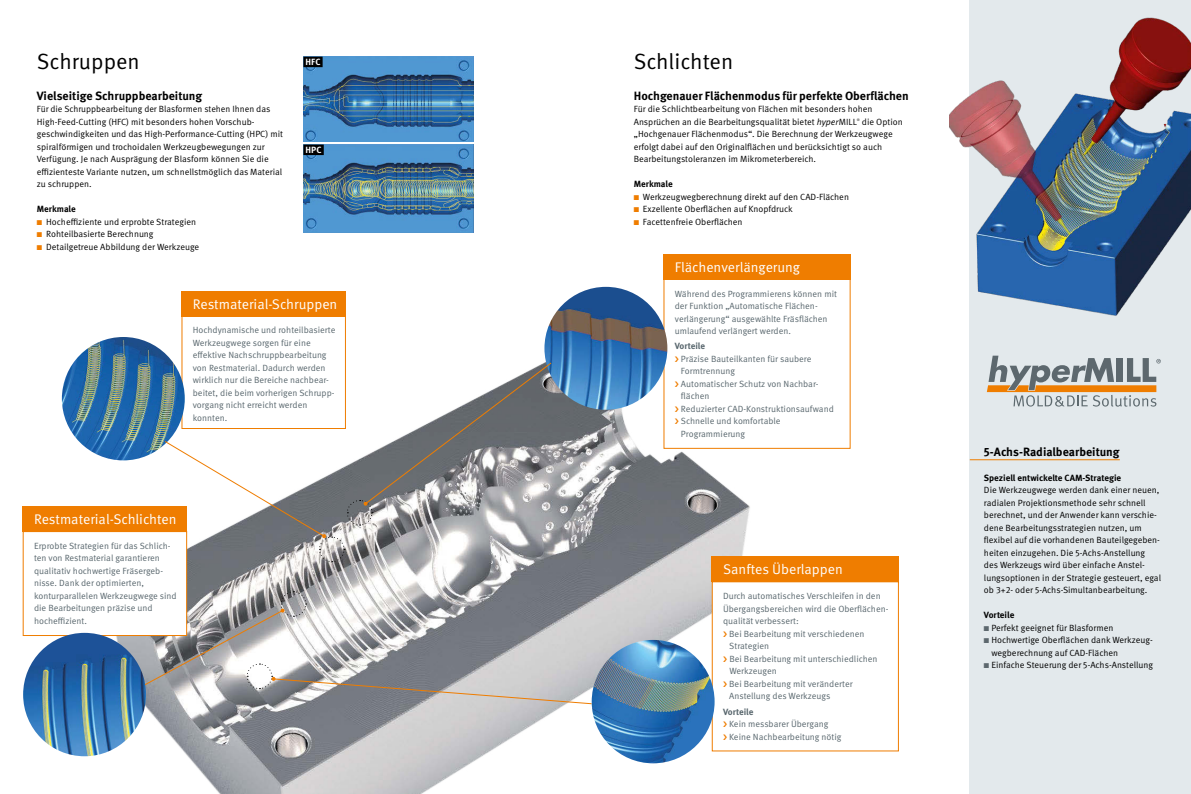
<style>
.page{position:relative;width:1191px;height:794px;background:#fff}
.page>*{position:absolute;margin:0;border:0;box-sizing:border-box;transform-origin:0 0}
.t1{font:22px "Meta Pro";color:#000}
.t2{font:14px "Meta Pro";color:#fff}
.t3{font:700 12px "Meta Pro";color:#000}
.t4{font:9px/12.5px "Meta Pro";color:#000}
.t5{font:9px/12.5px "Meta Pro";color:#58666d}
.t6{font:700 9px "Meta Pro";color:#000}
.t7{font:700 9px "Meta Pro";letter-spacing:-.005em;color:#58666d}
.t8{font:700 9px "Meta Pro";letter-spacing:.01em;color:#fff}
.t9{font:3.5px "Meta Pro";color:#000}
.s1{color:#ef7d00}
.s2{font-style:italic}
.s3{color:#5d686e}
</style>
<div class="page">
<img style="left:22px;top:337px;width:749px;height:457px">
<div style="left:969px;top:0;width:222px;height:794px;background:#e3e9ec"></div>
<img style="left:950px;top:17px;width:241px;height:299px">
<div style="left:23px;top:531px;width:164px;height:105px;background:#fff;border:1px solid #ef7d00"></div>
<div style="left:23px;top:506px;width:164px;height:26px;background:#ef7d00"></div>
<div style="left:663px;top:279px;width:187px;height:170px;background:#fff;border:1px solid #ef7d00"></div>
<div style="left:663px;top:254px;width:187px;height:25px;background:#ef7d00"></div>
<div style="left:181px;top:315px;width:165px;height:114px;background:#fff;border:1px solid #ef7d00"></div>
<div style="left:181px;top:291px;width:165px;height:25px;background:#ef7d00"></div>
<img style="left:62px;top:337px;width:123px;height:123px;border-radius:62px">
<img style="left:23px;top:633px;width:123px;height:123px;border-radius:62px">
<img style="left:303px;top:57px;width:170px;height:85px">
<img style="left:303px;top:145px;width:170px;height:87px">
<div style="left:303px;top:57px;width:19px;height:10px;background:#000"></div>
<div style="left:303px;top:145px;width:21px;height:10px;background:#000"></div>
<svg style="left:986px;top:356px;width:174px;height:51px"></svg>
<svg style="left:144px;top:591px;width:448px;height:114px"></svg>
<img style="left:544px;top:287px;width:123px;height:123px;border-radius:61px">
<svg style="left:164px;top:361px;width:388px;height:201px"></svg>
<div style="left:711px;top:581px;width:188px;height:170px;background:#fff;border:1px solid #ef7d00"></div>
<div style="left:711px;top:556px;width:188px;height:26px;background:#ef7d00"></div>
<img style="left:591px;top:640px;width:123px;height:123px;border-radius:62px">
<hr style="left:969px;top:459px;width:150px;height:1px;background:#ef7d00">
<h1 class="t1" style="left:37px;top:48px;width:104px">Schruppen</h1>
<h1 class="t1" style="left:634px;top:48px;width:101px">Schlichten</h1>
<p class="t8" style="left:305px;top:56px;width:17px">HFC</p>
<h3 class="t3" style="left:37px;top:88px;width:167px">Vielseitige Schruppbearbeitung</h3>
<p class="t4" style="left:37px;top:103px;width:248px">Für die Schruppbearbeitung der Blasformen stehen Ihnen das High-Feed-Cutting (HFC) mit besonders hohen Vorschub&shy;geschwindigkeiten und das High-Performance-Cutting (HPC) mit spiralförmigen und trochoidalen Werkzeugbewegungen zur Verfügung. Je nach Ausprägung der Blasform können Sie die effizienteste Variante nutzen, um schnellstmöglich das Material zu schruppen.</p>
<p class="t6" style="left:37px;top:203px;width:40px">Merkmale</p>
<p class="t4" style="left:37px;top:216px;width:161px"><span class="s1">■</span> Hocheffiziente und erprobte Strategien</p>
<p class="t4" style="left:37px;top:228px;width:118px"><span class="s1">■</span> Rohteilbasierte Berechnung</p>
<p class="t4" style="left:37px;top:241px;width:164px"><span class="s1">■</span> Detailgetreue Abbildung der Werkzeuge</p>
<p class="t8" style="left:305px;top:144px;width:18px">HPC</p>
<h2 class="t2" style="left:193px;top:295px;width:146px">Restmaterial-Schruppen</h2>
<p class="t5" style="left:193px;top:324px;width:144px">Hochdynamische und rohteilbasierte<br>Werkzeugwege sorgen für eine effektive Nachschruppbearbeitung von Restmaterial. Dadurch werden wirklich nur die Bereiche nachbear&shy;beitet, die beim vorherigen Schrupp&shy;vorgang nicht erreicht werden konnten.</p>
<h2 class="t2" style="left:34px;top:511px;width:144px">Restmaterial-Schlichten</h2>
<p class="t5" style="left:34px;top:539px;width:144px">Erprobte Strategien für das Schlich&shy;ten von Restmaterial garantieren qualitativ hochwertige Fräsergeb&shy;nisse. Dank der optimierten, konturparallelen Werkzeugwege sind die Bearbeitungen präzise und hocheffizient.</p>
<h3 class="t3" style="left:634px;top:88px;width:276px">Hochgenauer Flächenmodus für perfekte Oberflächen</h3>
<p class="t4" style="left:634px;top:103px;width:240px">Für die Schlichtbearbeitung von Flächen mit besonders hohen<br>Ansprüchen an die Bearbeitungsqualität bietet <span class="s2">hyper</span>MILL</p>
<p class="t4" style="left:634px;top:116px;width:270px;text-indent:228px">die Option „Hochgenauer Flächenmodus“. Die Berechnung der Werkzeugwege erfolgt dabei auf den Originalflächen und berücksichtigt so auch Bearbeitungstoleranzen im Mikrometerbereich.</p>
<p class="t6" style="left:634px;top:178px;width:40px">Merkmale</p>
<p class="t4" style="left:634px;top:191px;width:217px"><span class="s1">■</span> Werkzeugwegberechnung direkt auf den CAD-Flächen</p>
<p class="t4" style="left:634px;top:203px;width:161px"><span class="s1">■</span> Exzellente Oberflächen auf Knopfdruck</p>
<p class="t4" style="left:634px;top:216px;width:110px"><span class="s1">■</span> Facettenfreie Oberflächen</p>
<p class="t9" style="left:857px;top:117px;width:5px">®</p>
<h2 class="t2" style="left:675px;top:258px;width:127px">Flächenverlängerung</h2>
<p class="t5" style="left:675px;top:287px;width:164px">Während des Programmierens können mit der Funktion „Automatische Flächen&shy;verlängerung“ ausgewählte Fräsflächen umlaufend verlängert werden.</p>
<p class="t7" style="left:675px;top:340px;width:32px">Vorteile</p>
<p class="t5" style="left:681px;top:352px;width:154px">Präzise Bauteilkanten für saubere<br>Formtrennung<br>Automatischer Schutz von Nachbar&shy;flächen<br>Reduzierter CAD-Konstruktionsaufwand<br>Schnelle und komfortable<br>Programmierung</p>
<h2 class="t2" style="left:723px;top:561px;width:121px">Sanftes Überlappen</h2>
<p class="t5" style="left:723px;top:590px;width:159px">Durch automatisches Verschleifen in den</p>
<p class="t5" style="left:723px;top:602px;width:167px">Übergangsbereichen wird die Oberflächen-</p>
<p class="t5" style="left:723px;top:615px;width:77px">qualität verbessert:</p>
<p class="t5" style="left:729px;top:627px;width:137px">Bei Bearbeitung mit verschiedenen</p>
<p class="t5" style="left:729px;top:640px;width:41px">Strategien</p>
<p class="t5" style="left:729px;top:652px;width:150px">Bei Bearbeitung mit unterschiedlichen</p>
<p class="t5" style="left:729px;top:665px;width:49px">Werkzeugen</p>
<p class="t5" style="left:729px;top:677px;width:125px">Bei Bearbeitung mit veränderter</p>
<p class="t5" style="left:729px;top:690px;width:103px">Anstellung des Werkzeugs</p>
<p class="t7" style="left:723px;top:705px;width:32px">Vorteile</p>
<p class="t5" style="left:729px;top:717px;width:114px">Kein messbarer Übergang<br>Keine Nachbearbeitung nötig</p>
<h3 class="t3" style="left:984px;top:444px;width:137px">5-Achs-Radialbearbeitung</h3>
<p class="t6" style="left:984px;top:472px;width:139px">Speziell entwickelte CAM-Strategie</p>
<p class="t4" style="left:984px;top:484px;width:179px">Die Werkzeugwege werden dank einer neuen, radialen Projektionsmethode sehr schnell berechnet, und der Anwender kann verschie&shy;dene Bearbeitungsstrategien nutzen, um flexibel auf die vorhandenen Bauteilgegeben&shy;heiten einzugehen. Die 5-Achs-Anstellung des Werkzeugs wird über einfache Anstel&shy;lungsoptionen in der Strategie gesteuert, egal ob 3+2- oder 5-Achs-Simultanbearbeitung.</p>
<p class="t6" style="left:984px;top:609px;width:32px">Vorteile</p>
<p class="t4" style="left:984px;top:621px;width:131px"><span class="s3">■</span> Perfekt geeignet für Blasformen</p>
<p class="t4" style="left:991px;top:634px;width:163px;text-indent:-7px"><span class="s3">■</span> Hochwertige Oberflächen dank Werkzeug&shy;wegberechnung auf CAD-Flächen</p>
<p class="t4" style="left:984px;top:659px;width:170px"><span class="s3">■</span> Einfache Steuerung der 5-Achs-Anstellung</p>
</div>
